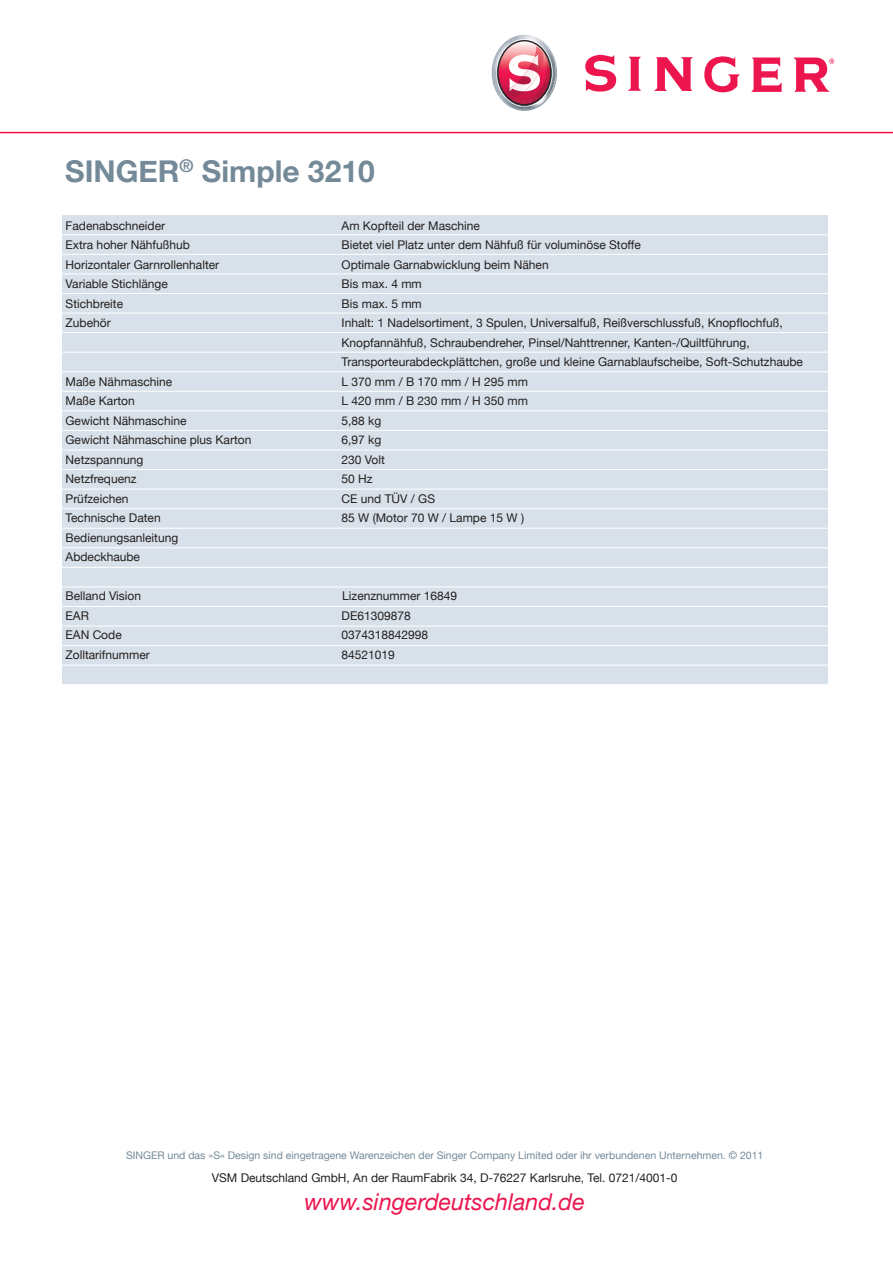
<style>
.page{position:relative;width:893px;height:1263px;background:#fff}
.page>*{position:absolute;margin:0;border:0;box-sizing:border-box;transform-origin:0 0}
.t1{font:700 30px "Helvetica Neue";color:#748a99}
.t2{font:italic 23.25px "Helvetica Neue";color:#ed154e}
.t3{font:12px/19.5px "Helvetica Neue";color:#231f20}
.t4{font:10.5px "Helvetica Neue";color:#748a99}
</style>
<div class="page">
<svg style="left:585px;top:55px;width:31px;height:37px"></svg>
<svg style="left:628px;top:57px;width:13px;height:34px"></svg>
<svg style="left:654px;top:57px;width:39px;height:34px"></svg>
<svg style="left:704px;top:56px;width:36px;height:36px"></svg>
<svg style="left:751px;top:58px;width:31px;height:34px"></svg>
<svg style="left:794px;top:58px;width:40px;height:34px"></svg>
<svg style="left:492px;top:35px;width:65px;height:76px"></svg>
<hr style="left:0;top:132px;width:893px;height:1px;background:#ed154e">
<div style="left:62px;top:215px;width:766px;height:470px;background:#d8e1e9"></div>
<hr style="left:62px;top:234px;width:766px;height:1px;background:#fff">
<hr style="left:62px;top:254px;width:766px;height:1px;background:#fff">
<hr style="left:62px;top:274px;width:766px;height:1px;background:#fff">
<hr style="left:62px;top:293px;width:766px;height:1px;background:#fff">
<hr style="left:62px;top:313px;width:766px;height:1px;background:#fff">
<hr style="left:62px;top:332px;width:766px;height:1px;background:#fff">
<hr style="left:62px;top:352px;width:766px;height:1px;background:#fff">
<hr style="left:62px;top:371px;width:766px;height:1px;background:#fff">
<hr style="left:62px;top:391px;width:766px;height:1px;background:#fff">
<hr style="left:62px;top:410px;width:766px;height:1px;background:#fff">
<hr style="left:62px;top:430px;width:766px;height:1px;background:#fff">
<hr style="left:62px;top:450px;width:766px;height:1px;background:#fff">
<hr style="left:62px;top:469px;width:766px;height:1px;background:#fff">
<hr style="left:62px;top:489px;width:766px;height:1px;background:#fff">
<hr style="left:62px;top:508px;width:766px;height:1px;background:#fff">
<hr style="left:62px;top:528px;width:766px;height:1px;background:#fff">
<hr style="left:62px;top:547px;width:766px;height:1px;background:#fff">
<hr style="left:62px;top:567px;width:766px;height:1px;background:#fff">
<hr style="left:62px;top:586px;width:766px;height:1px;background:#fff">
<hr style="left:62px;top:606px;width:766px;height:1px;background:#fff">
<hr style="left:62px;top:626px;width:766px;height:1px;background:#fff">
<hr style="left:62px;top:645px;width:766px;height:1px;background:#fff">
<hr style="left:62px;top:665px;width:766px;height:1px;background:#fff">
<hr style="left:62px;top:684px;width:766px;height:1px;background:#fff">
<h1 class="t1" style="left:65px;top:144px;width:311px">SINGER<sup>®</sup> Simple 3210</h1>
<p class="t3" style="left:66px;top:215px;width:101px">Fadenabschneider</p>
<p class="t3" style="left:342px;top:215px;width:140px">Am Kopfteil der Maschine</p>
<p class="t3" style="left:66px;top:234px;width:126px">Extra hoher Nähfußhub</p>
<p class="t3" style="left:342px;top:234px;width:301px">Bietet viel Platz unter dem Nähfuß für voluminöse Stoffe</p>
<p class="t3" style="left:66px;top:254px;width:155px">Horizontaler Garnrollenhalter</p>
<p class="t3" style="left:342px;top:254px;width:209px">Optimale Garnabwicklung beim Nähen</p>
<p class="t3" style="left:66px;top:273px;width:104px">Variable Stichlänge</p>
<p class="t3" style="left:342px;top:273px;width:82px">Bis max. 4 mm</p>
<p class="t3" style="left:66px;top:293px;width:59px">Stichbreite</p>
<p class="t3" style="left:342px;top:293px;width:82px">Bis max. 5 mm</p>
<p class="t3" style="left:66px;top:312px;width:47px">Zubehör</p>
<p class="t3" style="left:342px;top:312px;width:463px">Inhalt: 1 Nadelsortiment, 3 Spulen, Universalfuß, Reißverschlussfuß, Knopflochfuß,<br>Knopfannähfuß, Schraubendreher, Pinsel/Nahttrenner, Kanten-/Quiltführung,<br>Transporteurabdeckplättchen, große und kleine Garnablaufscheibe, Soft-Schutzhaube</p>
<p class="t3" style="left:66px;top:371px;width:108px">Maße Nähmaschine</p>
<p class="t3" style="left:342px;top:371px;width:188px">L370mm/B170mm/H295mm</p>
<p class="t3" style="left:66px;top:390px;width:71px">Maße Karton</p>
<p class="t3" style="left:342px;top:390px;width:188px">L420mm/B230mm/H350mm</p>
<p class="t3" style="left:66px;top:410px;width:122px">Gewicht Nähmaschine</p>
<p class="t3" style="left:342px;top:410px;width:41px">5,88 kg</p>
<p class="t3" style="left:66px;top:429px;width:187px">Gewicht Nähmaschine plus Karton</p>
<p class="t3" style="left:342px;top:429px;width:41px">6,97 kg</p>
<p class="t3" style="left:66px;top:449px;width:79px">Netzspannung</p>
<p class="t3" style="left:342px;top:449px;width:45px">230 Volt</p>
<p class="t3" style="left:66px;top:468px;width:73px">Netzfrequenz</p>
<p class="t3" style="left:342px;top:468px;width:33px">50 Hz</p>
<p class="t3" style="left:66px;top:488px;width:65px">Prüfzeichen</p>
<p class="t3" style="left:342px;top:488px;width:95px">CE und TÜV / GS</p>
<p class="t3" style="left:66px;top:507px;width:97px">Technische Daten</p>
<p class="t3" style="left:342px;top:507px;width:184px">85 W (Motor 70 W / Lampe 15 W )</p>
<p class="t3" style="left:66px;top:527px;width:114px">Bedienungsanleitung<br>Abdeckhaube</p>
<p class="t3" style="left:66px;top:585px;width:77px">Belland Vision</p>
<p class="t3" style="left:342px;top:585px;width:116px">Lizenznummer 16849</p>
<p class="t3" style="left:66px;top:605px;width:25px">EAR</p>
<p class="t3" style="left:342px;top:605px;width:71px">DE61309878</p>
<p class="t3" style="left:66px;top:624px;width:58px">EAN Code</p>
<p class="t3" style="left:342px;top:624px;width:88px">0374318842998</p>
<p class="t3" style="left:66px;top:644px;width:86px">Zolltarifnummer</p>
<p class="t3" style="left:342px;top:644px;width:55px">84521019</p>
<p class="t4" style="left:126px;top:1146px;width:639px">SINGER und das »S« Design sind eingetragene Warenzeichen der Singer Company Limited oder ihr verbundenen Unternehmen. © 2011</p>
<p class="t3" style="left:212px;top:1167px;width:467px">VSM Deutschland GmbH, An der RaumFabrik 34, D-76227 Karlsruhe, Tel. 0721/4001-0</p>
<h2 class="t2" style="left:305px;top:1182px;width:282px">www.singerdeutschland.de</h2>
</div>
